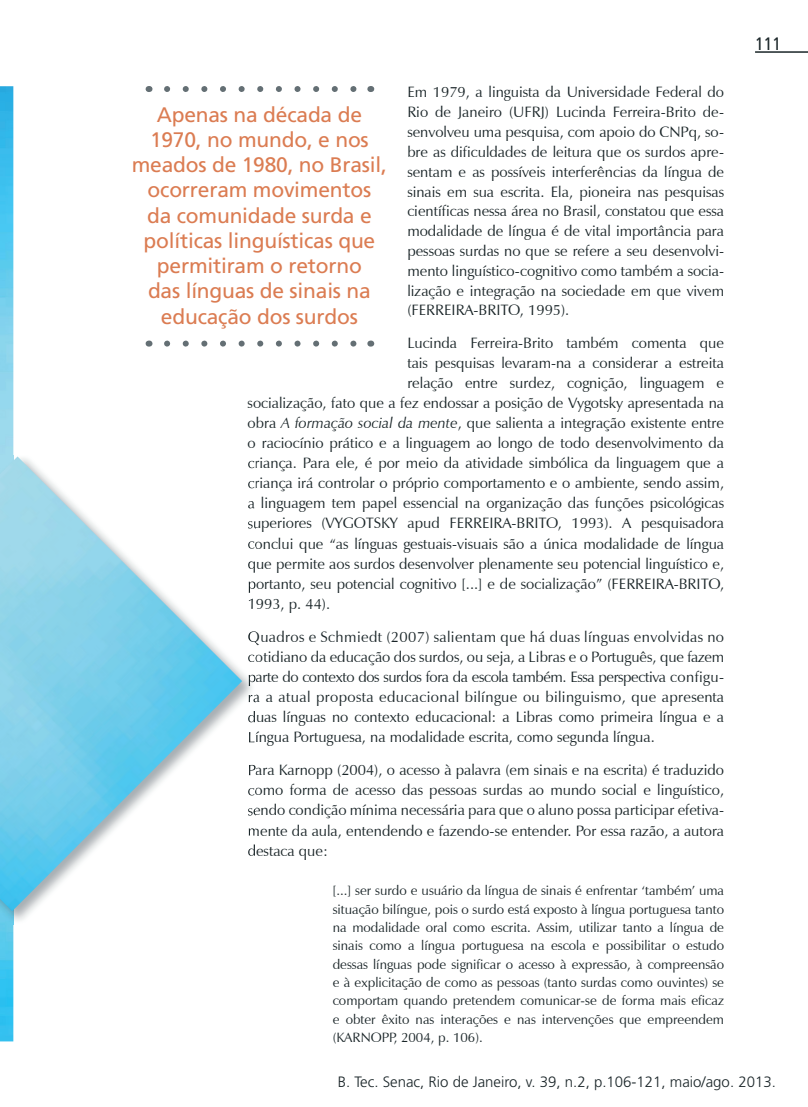
<style>
.page{position:relative;width:808px;height:1107px;background:#fff}
.page>*{position:absolute;margin:0;border:0;box-sizing:border-box;transform-origin:0 0}
.t1{font:21px/25.2px "Frutiger";letter-spacing:-.01em;color:#db7c52;text-align:center}
.t2{font:condensed 18px "Frutiger";color:#1a2528}
.t3{font:15px/19.8px "Zapf Humanist 601 BT";color:#1a2528;text-align:justify}
.t4{font:300 15px "Frutiger";color:#1a2528}
.t5{font:13.5px/18.3px "Zapf Humanist 601 BT";color:#1a2528;text-align:justify}
.s1{font-style:italic}
</style>
<div class="page">
<hr style="left:755px;top:51px;width:53px;height:2px;background:#1a2528">
<img style="left:0;top:86px;width:13px;height:955px">
<img style="left:0;top:455px;width:255px;height:469px">
<img style="left:248px;top:456px;width:7px;height:16px">
<img style="left:248px;top:477px;width:7px;height:15px">
<img style="left:248px;top:497px;width:7px;height:15px">
<img style="left:248px;top:517px;width:7px;height:15px">
<img style="left:248px;top:537px;width:7px;height:15px">
<img style="left:248px;top:557px;width:7px;height:15px">
<img style="left:249px;top:577px;width:6px;height:15px">
<img style="left:249px;top:598px;width:6px;height:14px">
<img style="left:248px;top:630px;width:7px;height:15px">
<img style="left:248px;top:650px;width:7px;height:15px">
<img style="left:249px;top:670px;width:6px;height:16px">
<img style="left:249px;top:690px;width:6px;height:16px">
<img style="left:248px;top:710px;width:7px;height:16px">
<img style="left:249px;top:731px;width:6px;height:15px">
<img style="left:249px;top:763px;width:6px;height:16px">
<img style="left:248px;top:783px;width:7px;height:16px">
<img style="left:248px;top:804px;width:7px;height:15px">
<img style="left:249px;top:824px;width:6px;height:14px">
<img style="left:248px;top:844px;width:7px;height:15px">
<img style="left:0;top:456px;width:242px;height:454px">
<svg style="left:167px;top:86px;width:190px;height:6px"></svg>
<svg style="left:167px;top:340px;width:190px;height:6px"></svg>
<p class="t3" style="left:407px;top:82px;width:318px">Em 1979, a linguista da Universidade Federal do Rio de Janeiro (UFRJ) Lucinda Ferreira-Brito de&shy;senvolveu uma pesquisa, com apoio do CNPq, so&shy;bre as dificuldades de leitura que os surdos apre&shy;sentam e as possíveis interferências da língua de sinais em sua escrita. Ela, pioneira nas pesquisas científicas nessa área no Brasil, constatou que essa modalidade de língua é de vital importância para pessoas surdas no que se refere a seu desenvolvi&shy;mento linguístico-cognitivo como também a socia&shy;lização e integração na sociedade em que vivem (FERREIRA-BRITO, 1995).</p>
<p class="t3" style="left:407px;top:333px;width:318px">Lucinda Ferreira-Brito também comenta que</p>
<p class="t3" style="left:407px;top:352px;width:318px">tais pesquisas levaram-na a considerar a estreita</p>
<p class="t3" style="left:407px;top:372px;width:318px">relação entre surdez, cognição, linguagem e</p>
<p class="t3" style="left:248px;top:392px;width:478px">socialização, fato que a fez endossar a posição de Vygotsky apresentada na</p>
<p class="t3" style="left:248px;top:412px;width:478px">obra <span class="s1">A formação social da mente</span>, que salienta a integração existente entre</p>
<p class="t3" style="left:248px;top:433px;width:478px">o raciocínio prático e a linguagem ao longo de todo desenvolvimento da</p>
<p class="t3" style="left:248px;top:453px;width:478px">criança. Para ele, é por meio da atividade simbólica da linguagem que a</p>
<p class="t3" style="left:248px;top:473px;width:478px">criança irá controlar o próprio comportamento e o ambiente, sendo assim,</p>
<p class="t3" style="left:248px;top:493px;width:478px">a linguagem tem papel essencial na organização das funções psicológicas</p>
<p class="t3" style="left:248px;top:513px;width:478px">superiores (VYGOTSKY apud FERREIRA-BRITO, 1993). A pesquisadora</p>
<p class="t3" style="left:248px;top:533px;width:478px">conclui que “as línguas gestuais-visuais são a única modalidade de língua</p>
<p class="t3" style="left:248px;top:553px;width:478px">que permite aos surdos desenvolver plenamente seu potencial linguístico e,</p>
<p class="t3" style="left:248px;top:573px;width:478px">portanto, seu potencial cognitivo [...] e de socialização” (FERREIRA-BRITO,</p>
<p class="t3" style="left:248px;top:593px;width:84px">1993, p. 44).</p>
<p class="t3" style="left:248px;top:626px;width:478px">Quadros e Schmiedt (2007) salientam que há duas línguas envolvidas no cotidiano da educação dos surdos, ou seja, a Libras e o Português, que fazem parte do contexto dos surdos fora da escola também. Essa perspectiva configu&shy;ra a atual proposta educacional bilíngue ou bilinguismo, que apresenta duas línguas no contexto educacional: a Libras como primeira língua e a Língua Portuguesa, na modalidade escrita, como segunda língua.</p>
<p class="t3" style="left:248px;top:759px;width:478px">Para Karnopp (2004), o acesso à palavra (em sinais e na escrita) é traduzido como forma de acesso das pessoas surdas ao mundo social e linguístico, sendo condição mínima necessária para que o aluno possa participar efetiva&shy;mente da aula, entendendo e fazendo-se entender. Por essa razão, a autora destaca que:</p>
<p class="t5" style="left:333px;top:881px;width:393px">[...] ser surdo e usuário da língua de sinais é enfrentar ‘também’ uma situação bilíngue, pois o surdo está exposto à língua portuguesa tanto na modalidade oral como escrita. Assim, utilizar tanto a língua de sinais como a língua portuguesa na escola e possibilitar o estudo dessas línguas pode significar o acesso à expressão, à compreensão e à explicitação de como as pessoas (tanto surdas como ouvintes) se comportam quando pretendem comunicar-se de forma mais eficaz e obter êxito nas interações e nas intervenções que empreendem (KARNOPP, 2004, p. 106).</p>
<h1 class="t1" style="left:132px;top:102px;width:257px">Apenas na década de<br>1970, no mundo, e nos meados de 1980, no brasil, ocorreram movimentos<br>da comunidade surda e políticas linguísticas que permitiram o retorno<br>das línguas de sinais na educação dos surdos</h1>
<p class="t2" style="left:755px;top:34px;width:27px">111</p>
<p class="t4" style="left:337px;top:1072px;width:439px">B. Tec. Senac, Rio de Janeiro, v. 39, n.2, p.106-121, maio/ago. 2013.</p>
</div>
